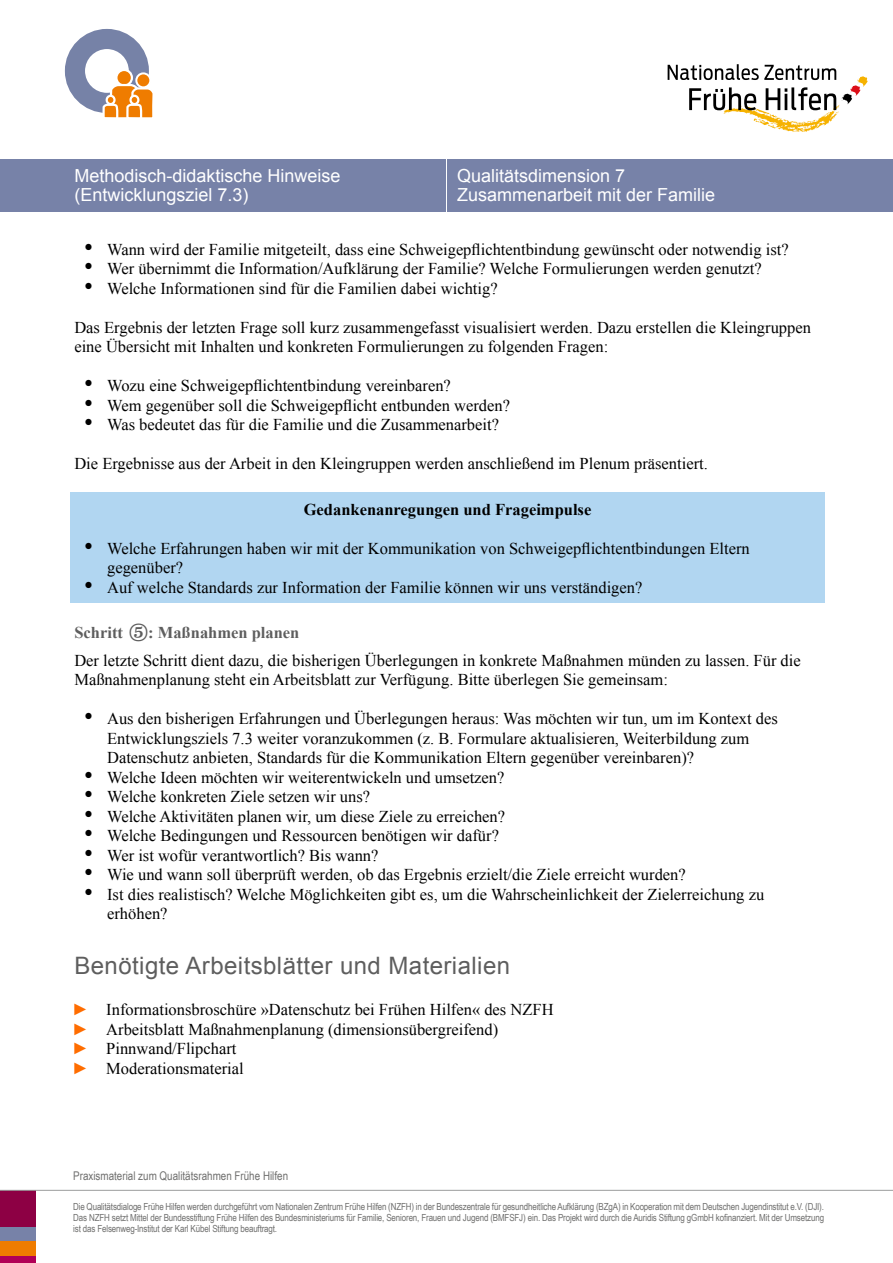
<style>
.page{position:relative;width:893px;height:1263px;background:#fff}
.page>*{position:absolute;margin:0;border:0;box-sizing:border-box;transform-origin:0 0}
.t1{font:24px "Arial";letter-spacing:.02em;color:#5e5e5e}
.t2{font:18px/19.5px "Arial";color:#fff}
.p_Fließtext{font:16.5px/19.5px "Times New Roman";color:#000}
.t3{font:700 16.5px "Times New Roman";color:#000}
.t4{font:700 16.5px "Times New Roman";color:#5e5e5e}
.p_Arial_8_Pt{font:12px "Arial Narrow";color:#6f6f6e}
.p_Arial_6_5_7_5_Pt{font:9.75px/11.2px "Arial Narrow";letter-spacing:-.015em;color:#6f6f6e;text-align:justify}
.s1{font-family:"Abril Text Lt";font-weight:400;font-size:28.5px}
.s2{font-family:"Arial Narrow";color:#ff6d00}
</style>
<div class="page">
<div style="left:0;top:1255px;width:35px;height:8px;background:#b10057"></div>
<div style="left:0;top:1191px;width:35px;height:36px;background:#8d0044"></div>
<div style="left:0;top:1227px;width:35px;height:14px;background:#7782a8"></div>
<div style="left:0;top:1241px;width:35px;height:14px;background:#ef7c00"></div>
<div style="left:0;top:159px;width:893px;height:53px;background:#7782a8"></div>
<hr style="left:446px;top:147px;width:1px;height:74px;background:#fff">
<hr style="left:0;top:1190px;width:893px;height:1px;background:#9c9d9d">
<svg style="left:668px;top:64px;width:199px;height:68px"></svg>
<div style="left:65px;top:29px;width:84px;height:84px;border:20px solid #7682a7;border-radius:50%"></div>
<div style="left:116px;top:70px;width:16px;height:15px;background:#ef7c00;border-radius:50%"></div>
<div style="left:115px;top:69px;width:18px;height:18px;border:2px solid #fff;border-radius:50%"></div>
<div style="left:136px;top:73px;width:14px;height:14px;background:#ef7c00;border-radius:50%"></div>
<div style="left:135px;top:72px;width:16px;height:16px;border:2px solid #fff;border-radius:50%"></div>
<svg style="left:101px;top:82px;width:52px;height:36px"></svg>
<div style="left:70px;top:493px;width:755px;height:110px;background:#b1d6f1"></div>
<p class="t2" style="left:74px;top:166px;width:268px">Methodisch-didaktische Hinweise (Entwicklungsziel 7.3)</p>
<p class="t2" style="left:457px;top:166px;width:260px">Qualitätsdimension 7<br>Zusammenarbeit mit der Familie</p>
<p class="p_Fließtext" style="left:84px;top:239px;width:706px">• Wann wird der Familie mitgeteilt, dass eine Schweigepflichtentbindung gewünscht oder notwendig ist?</p>
<p class="p_Fließtext" style="left:84px;top:259px;width:679px">• Wer übernimmt die Information/Aufklärung der Familie? Welche Formulierungen werden genutzt?</p>
<p class="p_Fließtext" style="left:84px;top:278px;width:415px">• Welche Informationen sind für die Familien dabei wichtig?</p>
<p class="p_Fließtext" style="left:74px;top:317px;width:738px">Das Ergebnis der letzten Frage soll kurz zusammengefasst visualisiert werden. Dazu erstellen die Kleingruppen eine Übersicht mit Inhalten und konkreten Formulierungen zu folgenden Fragen:</p>
<p class="p_Fließtext" style="left:84px;top:376px;width:369px">• Wozu eine Schweigepflichtentbindung vereinbaren?</p>
<p class="p_Fließtext" style="left:84px;top:395px;width:428px">• Wem gegenüber soll die Schweigepflicht entbunden werden?</p>
<p class="p_Fließtext" style="left:84px;top:415px;width:417px">• Was bedeutet das für die Familie und die Zusammenarbeit?</p>
<p class="p_Fließtext" style="left:74px;top:454px;width:635px">Die Ergebnisse aus der Arbeit in den Kleingruppen werden anschließend im Plenum präsentiert.</p>
<p class="t3" style="left:304px;top:498px;width:289px">Gedankenanregungen und Frageimpulse</p>
<p class="p_Fließtext" style="left:107px;top:538px;width:644px;text-indent:-23px">• Welche Erfahrungen haben wir mit der Kommunikation von Schweigepflichtentbindungen Eltern gegenüber?</p>
<p class="p_Fließtext" style="left:84px;top:577px;width:560px">• Auf welche Standards zur Information der Familie können wir uns verständigen?</p>
<h3 class="t4" style="left:74px;top:621px;width:227px">Schritt <span class="s1">5</span>: Maßnahmen planen</h3>
<p class="p_Fließtext" style="left:74px;top:650px;width:728px">Der letzte Schritt dient dazu, die bisherigen Überlegungen in konkrete Maßnahmen münden zu lassen. Für die<br>Maßnahmenplanung steht ein Arbeitsblatt zur Verfügung. Bitte überlegen Sie gemeinsam:</p>
<p class="p_Fließtext" style="left:107px;top:708px;width:672px;text-indent:-23px">• Aus den bisherigen Erfahrungen und Überlegungen heraus: Was möchten wir tun, um im Kontext des<br>Entwicklungsziels 7.3 weiter voranzukommen (z. B. Formulare aktualisieren, Weiterbildung zum<br>Datenschutz anbieten, Standards für die Kommunikation Eltern gegenüber vereinbaren)?</p>
<p class="p_Fließtext" style="left:84px;top:767px;width:422px">• Welche Ideen möchten wir weiterentwickeln und umsetzen?</p>
<p class="p_Fließtext" style="left:84px;top:786px;width:288px">• Welche konkreten Ziele setzen wir uns?</p>
<p class="p_Fließtext" style="left:84px;top:806px;width:423px">• Welche Aktivitäten planen wir, um diese Ziele zu erreichen?</p>
<p class="p_Fließtext" style="left:84px;top:825px;width:417px">• Welche Bedingungen und Ressourcen benötigen wir dafür?</p>
<p class="p_Fließtext" style="left:84px;top:845px;width:296px">• Wer ist wofür verantwortlich? Bis wann?</p>
<p class="p_Fließtext" style="left:84px;top:864px;width:604px">• Wie und wann soll überprüft werden, ob das Ergebnis erzielt/die Ziele erreicht wurden?</p>
<p class="p_Fließtext" style="left:107px;top:884px;width:659px;text-indent:-23px">• Ist dies realistisch? Welche Möglichkeiten gibt es, um die Wahrscheinlichkeit der Zielerreichung zu erhöhen?</p>
<h2 class="t1" style="left:74px;top:950px;width:437px">Benötigte Arbeitsblätter und Materialien</h2>
<p class="p_Fließtext" style="left:74px;top:999px;width:481px"><span class="s2">►</span> Informationsbroschüre »Datenschutz bei Frühen Hilfen« des NZFH</p>
<p class="p_Fließtext" style="left:74px;top:1019px;width:425px"><span class="s2">►</span> Arbeitsblatt Maßnahmenplanung (dimensionsübergreifend)</p>
<p class="p_Fließtext" style="left:74px;top:1038px;width:164px"><span class="s2">►</span> Pinnwand/Flipchart</p>
<p class="p_Fließtext" style="left:74px;top:1058px;width:171px"><span class="s2">►</span> Moderationsmaterial</p>
<p class="p_Arial_8_Pt" style="left:73px;top:1166px;width:216px">Praxismaterial zum Qualitätsrahmen Frühe Hilfen</p>
<p class="p_Arial_6_5_7_5_Pt" style="left:73px;top:1200px;width:752px">Die Qualitätsdialoge Frühe Hilfen werden durchgeführt vom Nationalen Zentrum Frühe Hilfen (NZFH) in der Bundeszentrale für gesundheitliche Aufklärung (BZgA) in Kooperation mit dem Deutschen Jugendinstitut e.V. (DJI).<br>Das NZFH setzt Mittel der Bundesstiftung Frühe Hilfen des Bundesministeriums für Familie, Senioren, Frauen und Jugend (BMFSFJ) ein. Das Projekt wird durch die Auridis Stiftung gGmbH kofinanziert. Mit der Umsetzung ist das Felsenweg-Institut der Karl Kübel Stiftung beauftragt.</p>
</div>
